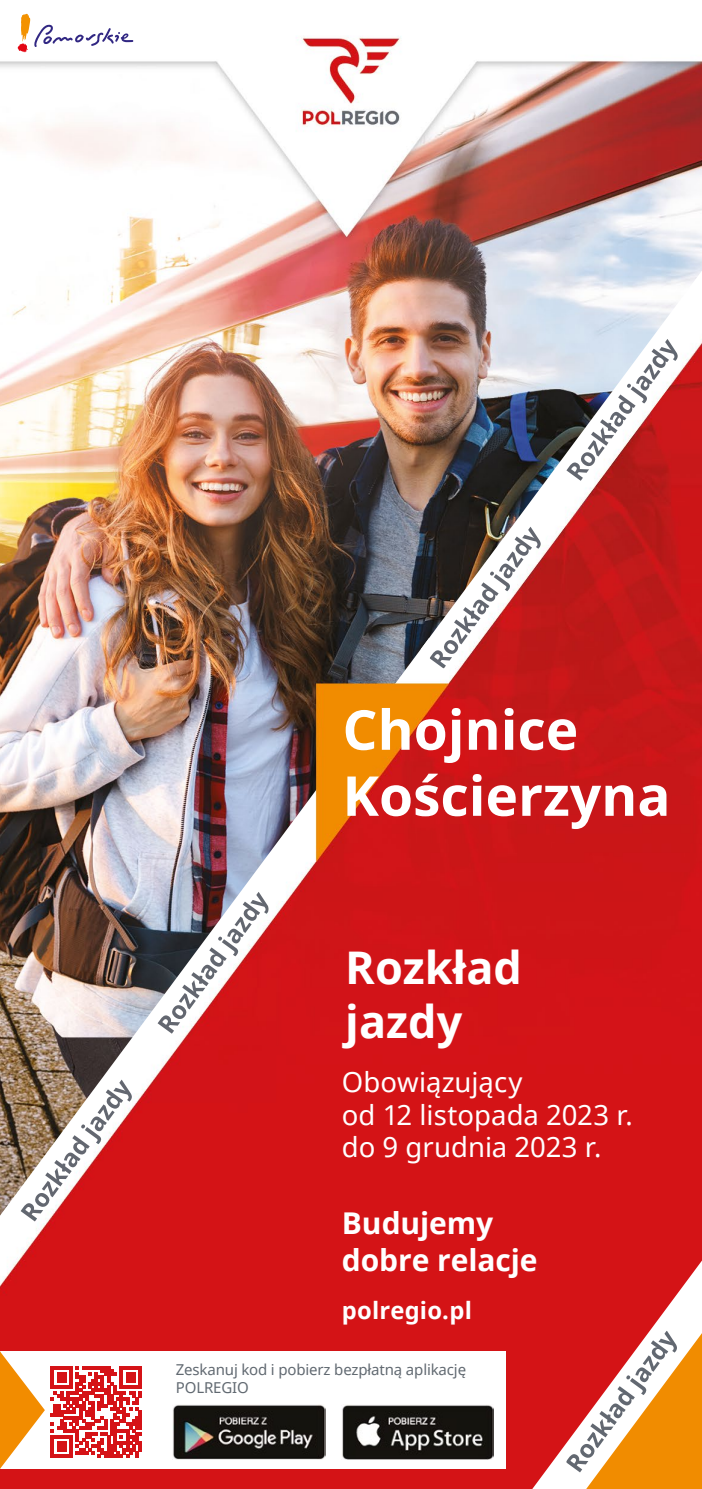
<style>
.page{position:relative;width:702px;height:1489px;background:#fff}
.page>*{position:absolute;margin:0;border:0;box-sizing:border-box;transform-origin:0 0}
.t1{font:700 55px/66px "Noto Sans";color:#fff}
.t2{font:700 45px/54px "Noto Sans";color:#fff}
.t3{font:700 30px/37.5px "Noto Sans";letter-spacing:-.005em;color:#fff}
.t4{font:27.5px/32.5px "Noto Sans";color:#fff}
.t5{font:700 23.75px "Noto Sans";letter-spacing:.01em;color:#fff}
.t6{font:15px/18px "Noto Sans";letter-spacing:-.01em;color:#616971}
</style>
<div class="page">
<img style="left:0;top:13px;width:702px;height:1475px">
<img style="left:0;top:638px;width:464px;height:678px">
<img style="left:420px;top:242px;width:282px;height:433px">
<img style="left:201px;top:891px;width:68px;height:88px">
<img style="left:609px;top:339px;width:68px;height:88px">
<img style="left:516px;top:1231px;width:186px;height:257px">
<img style="left:609px;top:1330px;width:68px;height:88px">
<svg style="left:18px;top:14px;width:115px;height:38px"></svg>
<div style="left:0;top:1351px;width:505px;height:117px;background:#fff"></div>
<svg style="left:51px;top:1366px;width:91px;height:91px"></svg>
<svg style="left:0;top:1351px;width:45px;height:117px"></svg>
<img style="left:342px;top:1405px;width:151px;height:53px">
<img style="left:173px;top:1404px;width:152px;height:55px">
<h1 class="t1" style="left:342px;top:695px;width:329px">Chojnice<br>Kościerzyna</h1>
<h2 class="t2" style="left:345px;top:939px;width:178px">Rozkład jazdy</h2>
<p class="t4" style="left:342px;top:1065px;width:293px">Obowiązujący<br>od 12 listopada 2023 r. do 9 grudnia 2023 r.</p>
<p class="t3" style="left:342px;top:1203px;width:197px">Budujemy dobre relacje</p>
<p class="t5" style="left:342px;top:1293px;width:132px">polregio.pl</p>
<p class="t6" style="left:176px;top:1359px;width:292px">Zeskanuj kod i pobierz bezpłatną aplikację<br>POLREGIO</p>
</div>
